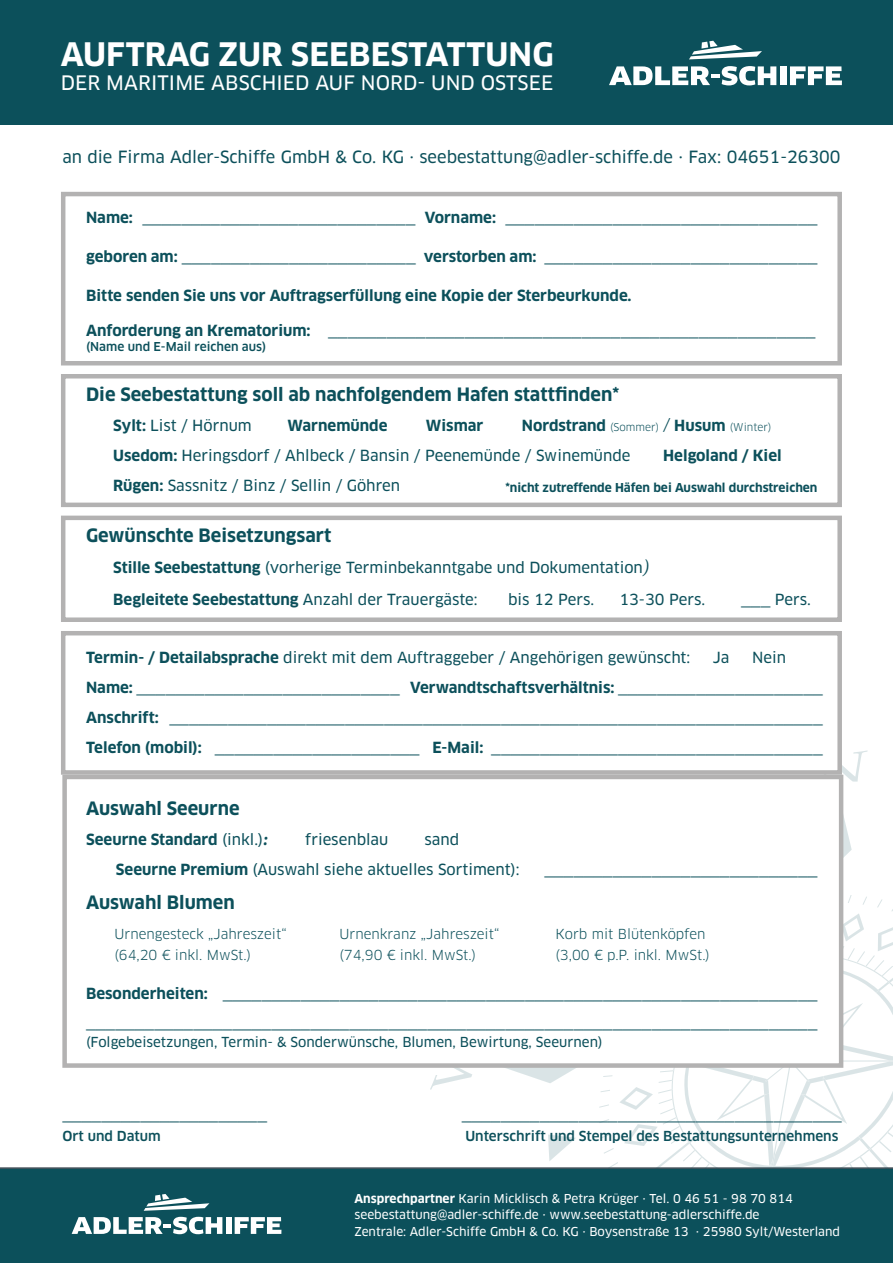
<style>
.page{position:relative;width:893px;height:1263px;background:#fff}
.page>*{position:absolute;margin:0;border:0;box-sizing:border-box;transform-origin:0 0}
.t1{font:700 31.65px "Clan Pro";letter-spacing:.005em;color:#fff}
.t2{font:italic 600 19.5px/30px "Minion Pro";color:#0c505b}
.t3{font:19.5px "Clan Pro News";letter-spacing:.005em;color:#fff}
.t4{font:italic 19.5px "Minion Pro";color:#0c505b}
.t5{font:700 18px "Clan Pro";color:#0c505b}
.t6{font:16.5px "Clan Pro News";color:#0c505b}
.t7{font:15px/30px "Clan Pro News";color:#0c505b}
.t8{font:700 15px "Clan Pro";color:#0c505b}
.t9{font:13.5px "Clan Pro";color:#0c505b}
.t10{font:13.5px "Clan Pro News";color:#0c505b}
.t11{font:500 13.5px "Clan Pro";color:#0c505b}
.t12{font:12px/16.5px "Clan Pro News";color:#fff}
.t13{font:700 12px "Clan Pro";color:#0c505b}
.t14{font:500 12px "Clan Pro";color:#0c505b}
.t15{font:10.5px "Clan Pro";color:#0c505b}
.s1{font-family:"Clan Pro";font-weight:700;font-style:normal;font-size:15px}
.s2{font-family:"Clan Pro";font-weight:700}
.s3{font-weight:700;font-size:15px}
.s4{font-family:"Minion Pro";font-style:italic;font-size:19.5px}
.s5{font-family:"Clan Pro News";font-weight:400}
</style>
<div class="page">
<div style="left:0;top:0;width:893px;height:125px;background:#0c505b"></div>
<div style="left:0;top:1167px;width:430px;height:96px;background:#0c505b"></div>
<svg style="left:430px;top:750px;width:463px;height:513px"></svg>
<svg style="left:144px;top:1194px;width:65px;height:17px"></svg>
<svg style="left:72px;top:1217px;width:150px;height:17px"></svg>
<div style="left:226px;top:1217px;width:5px;height:17px;background:#fff"></div>
<svg style="left:235px;top:1217px;width:46px;height:17px"></svg>
<svg style="left:689px;top:41px;width:73px;height:18px"></svg>
<svg style="left:609px;top:66px;width:167px;height:19px"></svg>
<div style="left:780px;top:66px;width:6px;height:19px;background:#fff"></div>
<svg style="left:790px;top:66px;width:52px;height:19px"></svg>
<div style="left:61px;top:192px;width:781px;height:173px;background:#fff;border:4px solid #b3b2b2"></div>
<div style="left:61px;top:631px;width:781px;height:144px;background:#fff;border:4px solid #b3b2b2"></div>
<div style="left:61px;top:374px;width:781px;height:133px;background:#fff;border:4px solid #b3b2b2"></div>
<div style="left:61px;top:516px;width:781px;height:106px;background:#fff;border:4px solid #b3b2b2"></div>
<div style="left:62px;top:775px;width:781px;height:293px;background:#fff;border:4px solid #b3b2b2"></div>
<h1 class="t1" style="left:61px;top:35px;width:494px">AUFTRAG ZUR SEEBESTATTUNG</h1>
<p class="t3" style="left:61px;top:72px;width:494px">DER MARITIME ABSCHIED AUF NORD- UND OSTSEE</p>
<p class="t6" style="left:62px;top:147px;width:780px">an die Firma Adler-Schiffe GmbH &amp; Co. KG · seebestattung@adler-schiffe.de · Fax: 04651-26300</p>
<p class="t2" style="left:86px;top:197px;width:733px;line-height:39px"><span class="s1">Name:</span> ____________________________ <span class="s1">Vorname:</span> ________________________________ <span class="s1">geboren am:</span> ________________________ <span class="s1">verstorben am:</span> ____________________________</p>
<p class="t8" style="left:86px;top:287px;width:547px">Bitte senden Sie uns vor Auftragserfüllung eine Kopie der Sterbeurkunde.</p>
<p class="t2" style="left:86px;top:314px;width:731px"><span class="s1">Anforderung an Krematorium:</span> __________________________________________________</p>
<p class="t14" style="left:86px;top:339px;width:182px">(Name und E-Mail reichen aus)</p>
<p class="t5" style="left:86px;top:384px;width:535px">Die Seebestattung soll ab nachfolgendem Hafen stattfinden*</p>
<p class="t7" style="left:113px;top:411px;width:140px"><span class="s2">Sylt:</span> List / Hörnum</p>
<p class="t8" style="left:288px;top:417px;width:101px">Warnemünde</p>
<p class="t8" style="left:426px;top:417px;width:59px">Wismar</p>
<p class="t15" style="left:522px;top:421px;width:251px"><span class="s3">Nordstrand</span> (Sommer) <span class="s4">/</span> <span class="s3">Husum</span> (Winter)</p>
<p class="t7" style="left:113px;top:441px;width:519px"><span class="s2">Usedom:</span> Heringsdorf / Ahlbeck / Bansin / Peenemünde / Swinemünde</p>
<p class="t8" style="left:663px;top:447px;width:120px">Helgoland / Kiel</p>
<p class="t7" style="left:113px;top:471px;width:288px"><span class="s2">Rügen:</span> Sassnitz / Binz / Sellin / Göhren</p>
<p class="t13" style="left:505px;top:481px;width:314px">*nicht zutreffende Häfen bei Auswahl durchstreichen</p>
<p class="t5" style="left:86px;top:525px;width:247px">Gewünschte Beisetzungsart</p>
<p class="t7" style="left:113px;top:553px;width:538px"><span class="s2">Stille Seebestattung</span> (vorherige Terminbekanntgabe und Dokumentation<span class="s4">)</span></p>
<p class="t8" style="left:113px;top:590px;width:366px">Begleitete Seebestattung <span class="s5">Anzahl der Trauergäste:</span></p>
<p class="t7" style="left:508px;top:584px;width:88px">bis 12 Pers.</p>
<p class="t7" style="left:619px;top:584px;width:87px">13-30 Pers.</p>
<p class="t7" style="left:741px;top:584px;width:71px"><span class="s4">___</span> Pers.</p>
<p class="t7" style="left:86px;top:642px;width:605px"><span class="s2">Termin- / Detailabsprache</span> direkt mit dem Auftraggeber / Angehörigen gewünscht:</p>
<p class="t7" style="left:713px;top:642px;width:18px">Ja</p>
<p class="t7" style="left:752px;top:642px;width:36px">Nein</p>
<p class="t2" style="left:86px;top:671px;width:738px;text-align:justify"><span class="s1">Name:</span> ___________________________ <span class="s1">Verwandtschaftsverhältnis:</span> _____________________ <span class="s1">Anschrift:</span> ___________________________________________________________________ <span class="s1">Telefon (mobil):</span> _____________________ <span class="s1">E-Mail:</span> __________________________________</p>
<p class="t5" style="left:86px;top:797px;width:155px">Auswahl Seeurne</p>
<p class="t8" style="left:86px;top:830px;width:184px">Seeurne Standard <span class="s5">(inkl.)</span><span class="s4">:</span></p>
<p class="t7" style="left:305px;top:824px;width:85px">friesenblau</p>
<p class="t7" style="left:116px;top:824px;width:405px;text-indent:308px">sand<br><span class="s2">Seeurne Premium</span> (Auswahl siehe aktuelles Sortiment):</p>
<p class="t4" style="left:544px;top:855px;width:275px">____________________________</p>
<p class="t5" style="left:86px;top:892px;width:150px">Auswahl Blumen</p>
<p class="t9" style="left:115px;top:926px;width:173px">Urnengesteck „Jahreszeit“</p>
<p class="t9" style="left:340px;top:926px;width:161px">Urnenkranz „Jahreszeit“</p>
<p class="t9" style="left:556px;top:926px;width:151px">Korb mit Blütenköpfen</p>
<p class="t9" style="left:115px;top:947px;width:138px">(64,20 € inkl. MwSt.)</p>
<p class="t9" style="left:340px;top:947px;width:138px">(74,90 € inkl. MwSt.)</p>
<p class="t9" style="left:556px;top:947px;width:156px">(3,00 € p.P. inkl. MwSt.)</p>
<p class="t2" style="left:86px;top:978px;width:733px;line-height:28.5px"><span class="s1">Besonderheiten:</span> _____________________________________________________________ ___________________________________________________________________________</p>
<p class="t10" style="left:86px;top:1034px;width:518px">(Folgebeisetzungen, Termin- &amp; Sonderwünsche, Blumen, Bewirtung, Seeurnen)</p>
<p class="t2" style="left:62px;top:1098px;width:206px">_____________________</p>
<p class="t2" style="left:462px;top:1098px;width:382px">_______________________________________</p>
<p class="t11" style="left:62px;top:1128px;width:100px">Ort und Datum</p>
<p class="t11" style="left:465px;top:1128px;width:374px">Unterschrift und Stempel des Bestattungsunternehmens</p>
<p class="t12" style="left:354px;top:1190px;width:487px"><span class="s2">Ansprechpartner</span> Karin Micklisch &amp; Petra Krüger · Tel. 0 46 51 - 98 70 814 seebestattung@adler-schiffe.de · www.seebestattung-adlerschiffe.de<br>Zentrale: Adler-Schiffe GmbH &amp; Co. KG · Boysenstraße 13 · 25980 Sylt/Westerland</p>
</div>
